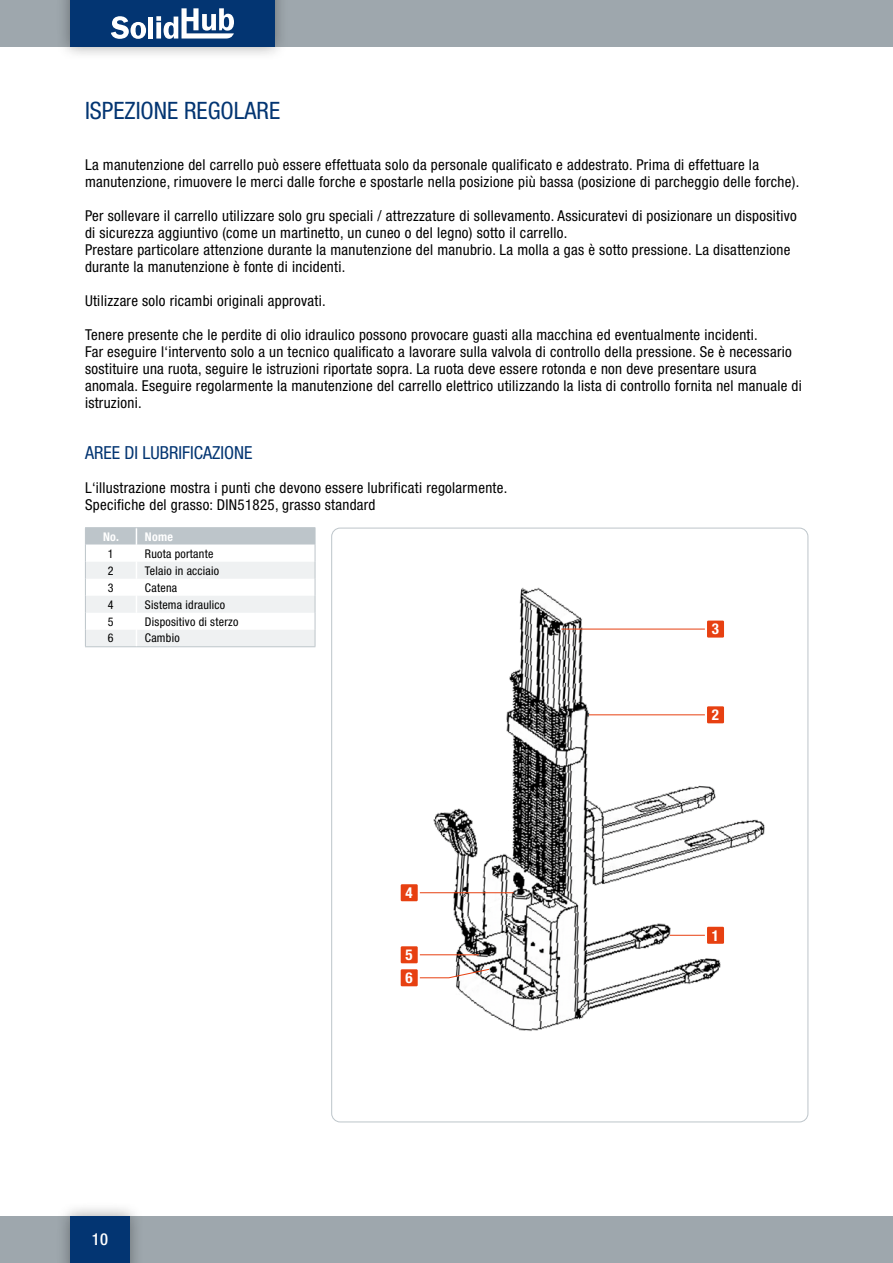
<style>
.page{position:relative;width:893px;height:1263px;background:#fff}
.page>*{position:absolute;margin:0;border:0;box-sizing:border-box;transform-origin:0 0}
.t1{font:condensed 24px "Helvetica Neue LT Pro";color:#033572}
.t2{font:condensed 18px "Helvetica Neue LT Pro";color:#033572}
.t3{font:500 condensed 16.5px "Helvetica Neue LT Pro";color:#fff}
.t4{font:condensed 15px/17px "Helvetica Neue LT Pro";letter-spacing:.02em;color:#000}
.t5{font:700 condensed 15px/23px "Helvetica Neue LT Pro";color:#fff}
.t6{font:condensed 12px "Helvetica Neue LT Pro";letter-spacing:.02em;color:#000}
.t7{font:700 condensed 12px "Helvetica Neue LT Pro";letter-spacing:.02em;color:#fff}
</style>
<div class="page">
<div style="left:0;top:1216px;width:893px;height:47px;background:#9ea7ad"></div>
<div style="left:0;top:0;width:893px;height:47px;background:#9ea7ad"></div>
<div style="left:56px;top:0;width:233px;height:61px;background:#000;opacity:.35"></div>
<div style="left:70px;top:0;width:204px;height:47px;background:#033572"></div>
<div style="left:56px;top:1202px;width:88px;height:61px;background:#000;opacity:.35"></div>
<div style="left:70px;top:1216px;width:60px;height:47px;background:#033572"></div>
<svg style="left:111px;top:16px;width:35px;height:23px"></svg>
<div style="left:148px;top:17px;width:5px;height:22px;background:#fff"></div>
<svg style="left:156px;top:8px;width:78px;height:31px"></svg>
<hr style="left:85px;top:527px;width:51px;height:1px;background:#bdc5ca">
<hr style="left:136px;top:527px;width:179px;height:1px;background:#bdc5ca">
<svg style="left:85px;top:528px;width:231px;height:119px"></svg>
<hr style="left:85px;top:646px;width:51px;height:1px;background:#bdc5ca">
<hr style="left:136px;top:646px;width:179px;height:1px;background:#bdc5ca">
<img style="left:400px;top:587px;width:365px;height:444px">
<hr style="left:561px;top:629px;width:144px;height:1px;background:#e74011">
<div style="left:707px;top:620px;width:17px;height:18px;background:#e74011"></div>
<hr style="left:589px;top:714px;width:116px;height:1px;background:#e74011">
<div style="left:707px;top:706px;width:17px;height:17px;background:#e74011"></div>
<hr style="left:670px;top:935px;width:35px;height:1px;background:#e74011">
<div style="left:707px;top:927px;width:17px;height:17px;background:#e74011"></div>
<hr style="left:420px;top:892px;width:94px;height:1px;background:#e74011">
<div style="left:401px;top:884px;width:17px;height:17px;background:#e74011"></div>
<hr style="left:420px;top:954px;width:59px;height:1px;background:#e74011">
<div style="left:401px;top:946px;width:17px;height:17px;background:#e74011"></div>
<svg style="left:419px;top:968px;width:71px;height:10px"></svg>
<div style="left:401px;top:969px;width:17px;height:17px;background:#e74011"></div>
<h1 class="t1" style="left:85px;top:96px;width:197px">ISPEZIONE REGOLARE</h1>
<p class="t4" style="left:85px;top:156px;width:716px">La manutenzione del carrello può essere effettuata solo da personale qualificato e addestrato. Prima di effettuare la manutenzione, rimuovere le merci dalle forche e spostarle nella posizione più bassa (posizione di parcheggio delle forche).</p>
<p class="t4" style="left:85px;top:207px;width:713px">Per sollevare il carrello utilizzare solo gru speciali / attrezzature di sollevamento. Assicuratevi di posizionare un dispositivo di sicurezza aggiuntivo (come un martinetto, un cuneo o del legno) sotto il carrello.<br>Prestare particolare attenzione durante la manutenzione del manubrio. La molla a gas è sotto pressione. La disattenzione durante la manutenzione è fonte di incidenti.</p>
<p class="t4" style="left:85px;top:292px;width:242px">Utilizzare solo ricambi originali approvati.</p>
<p class="t4" style="left:85px;top:326px;width:718px">Tenere presente che le perdite di olio idraulico possono provocare guasti alla macchina ed eventualmente incidenti.<br>Far eseguire l‘intervento solo a un tecnico qualificato a lavorare sulla valvola di controllo della pressione. Se è necessario sostituire una ruota, seguire le istruzioni riportate sopra. La ruota deve essere rotonda e non deve presentare usura anomala. Eseguire regolarmente la manutenzione del carrello elettrico utilizzando la lista di controllo fornita nel manuale di istruzioni.</p>
<p class="t2" style="left:85px;top:442px;width:169px">AREE DI LUBRIFICAZIONE</p>
<p class="t4" style="left:85px;top:479px;width:424px">L‘illustrazione mostra i punti che devono essere lubrificati regolarmente.<br>Specifiche del grasso: DIN51825, grasso standard</p>
<p class="t7" style="left:103px;top:529px;width:71px">No. Nome</p>
<p class="t6" style="left:108px;top:546px;width:7px">1</p>
<p class="t6" style="left:145px;top:546px;width:70px">Ruota portante</p>
<p class="t6" style="left:108px;top:563px;width:7px">2</p>
<p class="t6" style="left:145px;top:563px;width:76px">Telaio in acciaio</p>
<p class="t6" style="left:108px;top:580px;width:7px">3</p>
<p class="t6" style="left:145px;top:580px;width:34px">Catena</p>
<p class="t6" style="left:108px;top:597px;width:7px">4</p>
<p class="t6" style="left:145px;top:597px;width:82px">Sistema idraulico</p>
<p class="t6" style="left:108px;top:614px;width:7px">5</p>
<p class="t6" style="left:145px;top:614px;width:95px">Dispositivo di sterzo</p>
<p class="t6" style="left:108px;top:631px;width:7px">6</p>
<p class="t6" style="left:145px;top:631px;width:36px">Cambio</p>
<p class="t5" style="left:712px;top:618px;width:9px">3</p>
<p class="t3" style="left:92px;top:1229px;width:18px">10</p>
<p class="t5" style="left:405px;top:881px;width:9px">4</p>
<p class="t5" style="left:405px;top:943px;width:9px">5<br>6</p>
<p class="t5" style="left:712px;top:703px;width:9px">2</p>
<p class="t5" style="left:712px;top:924px;width:9px">1</p>
</div>
